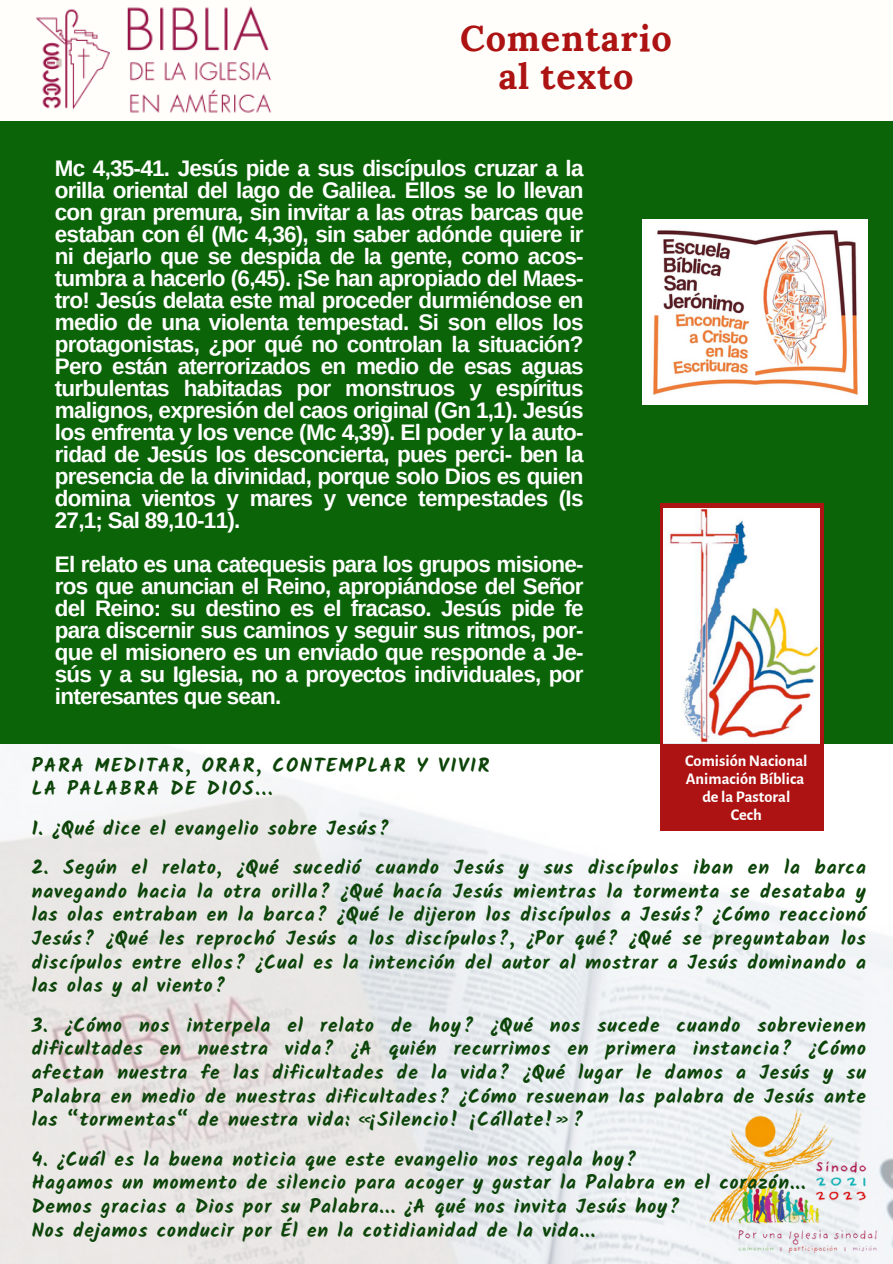
<style>
.page{position:relative;width:893px;height:1264px;background:#fff}
.page>*{position:absolute;margin:0;border:0;box-sizing:border-box;transform-origin:0 0}
.t1{font:700 36px/38.2px "Lora";letter-spacing:.025em;color:#ad1313;text-align:center}
.t2{font:700 22.5px/22px "Arimo";letter-spacing:-.035em;color:#fff;text-align:justify}
.t3{font:700 19.5px/23.7px "Kalam";letter-spacing:.045em;color:#0c4409;text-align:justify}
.t4{font:700 19.5px/23.7px "Kalam";letter-spacing:.085em;color:#0c4409}
.t5{font:700 16.35px "Alegreya Sans";color:#fff}
</style>
<div class="page">
<div style="left:0;top:0;width:892px;height:1263px;background:#fffefa"></div>
<img style="left:0;top:743px;width:892px;height:520px">
<div style="left:0;top:121px;width:892px;height:622px;background:#0b6407"></div>
<img style="left:36px;top:6px;width:236px;height:107px">
<img style="left:709px;top:1101px;width:183px;height:161px">
<div style="left:660px;top:743px;width:163px;height:87px;background:#ad1313"></div>
<div style="left:660px;top:503px;width:163px;height:240px;background:#ad1313"></div>
<img style="left:663px;top:508px;width:156px;height:235px">
<img style="left:642px;top:220px;width:225px;height:184px">
<p class="t1" style="left:460px;top:19px;width:213px">Comentario al texto</p>
<p class="t2" style="left:55px;top:157px;width:530px">Mc 4,35-41. Jesús pide a sus discípulos cruzar a la orilla oriental del lago de Galilea. Ellos se lo llevan con gran premura, sin invitar a las otras barcas que estaban con él (Mc 4,36), sin saber adónde quiere ir ni dejarlo que se despida de la gente, como acos&shy;tumbra a hacerlo (6,45). ¡Se han apropiado del Maes&shy;tro! Jesús delata este mal proceder durmiéndose en medio de una violenta tempestad. Si son ellos los protagonistas, ¿por qué no controlan la situación?<br>Pero están aterrorizados en medio de esas aguas turbulentas habitadas por monstruos y espíritus malignos, expresión del caos original (Gn 1,1). Jesús los enfrenta y los vence (Mc 4,39). El poder y la auto&shy;ridad de Jesús los desconcierta, pues perci- ben la presencia de la divinidad, porque solo Dios es quien domina vientos y mares y vence tempestades (Is 27,1; Sal 89,10-11).</p>
<p class="t2" style="left:55px;top:553px;width:530px">El relato es una catequesis para los grupos misione&shy;ros que anuncian el Reino, apropiándose del Señor del Reino: su destino es el fracaso. Jesús pide fe para discernir sus caminos y seguir sus ritmos, por&shy;que el misionero es un enviado que responde a Je&shy;sús y a su Iglesia, no a proyectos individuales, por interesantes que sean.</p>
<p class="t5" style="left:685px;top:752px;width:124px">ComisiónNacional</p>
<h2 class="t5" style="left:685px;top:770px;width:120px">Animación Bíblica</h2>
<h2 class="t5" style="left:702px;top:788px;width:89px">de la Pastoral</h2>
<p class="t5" style="left:730px;top:806px;width:33px">Cech</p>
<p class="t4" style="left:32px;top:753px;width:459px">PARA MEDITAR, ORAR, CONTEMPLAR Y VIVIR<br>LA PALABRA DE DIOS...</p>
<p class="t3" style="left:32px;top:816px;width:359px">1. ¿Qué dice el evangelio sobre Jesús?</p>
<p class="t3" style="left:32px;top:855px;width:835px">2. Según el relato, ¿Qué sucedió cuando Jesús y sus discípulos iban en la barca navegando hacia la otra orilla? ¿Qué hacía Jesús mientras la tormenta se desataba y las olas entraban en la barca? ¿Qué le dijeron los discípulos a Jesús? ¿Cómo reaccionó Jesús? ¿Qué les reprochó Jesús a los discípulos?, ¿Por qué? ¿Qué se preguntaban los discípulos entre ellos? ¿Cual es la intención del autor al mostrar a Jesús dominando a las olas y al viento?</p>
<p class="t3" style="left:32px;top:1013px;width:835px">3. ¿Cómo nos interpela el relato de hoy? ¿Qué nos sucede cuando sobrevienen dificultades en nuestra vida? ¿A quién recurrimos en primera instancia? ¿Cómo afectan nuestra fe las dificultades de la vida? ¿Qué lugar le damos a Jesús y su Palabra en medio de nuestras dificultades? ¿Cómo resuenan las palabra de Jesús ante las “tormentas“ de nuestra vida: «¡Silencio! ¡Cállate!»?</p>
<p class="t3" style="left:32px;top:1146px;width:775px;text-align:left">4. ¿Cuál es la buena noticia que este evangelio nos regala hoy?<br>Hagamos un momento de silencio para acoger y gustar la Palabra en el corazón...<br>Demos gracias a Dios por su Palabra... ¿A qué nos invita Jesús hoy?<br>Nos dejamos conducir por Él en la cotidianidad de la vida...</p>
</div>
